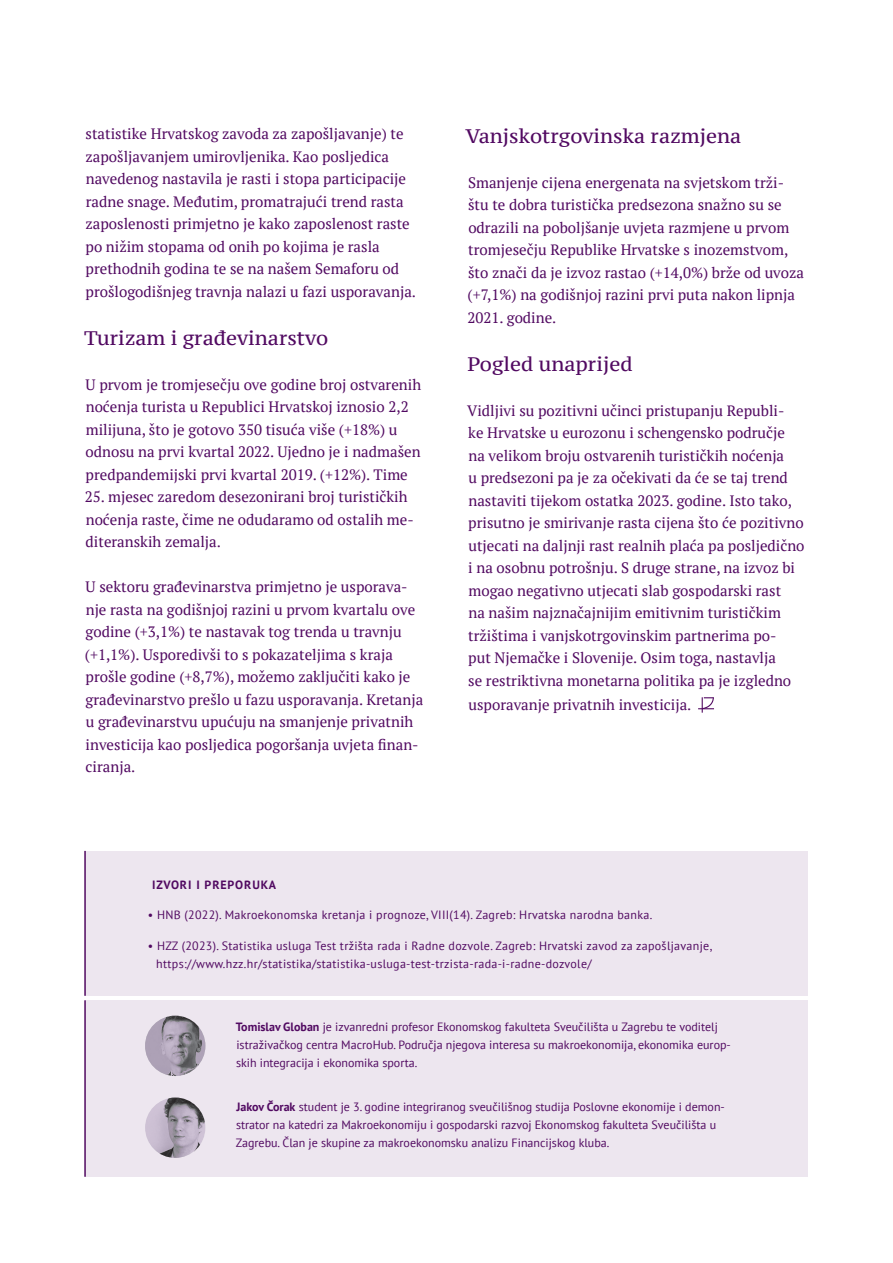
<style>
.page{position:relative;width:893px;height:1263px;background:#fff}
.page>*{position:absolute;margin:0;border:0;box-sizing:border-box;transform-origin:0 0}
.t1{font:19.5px "PT Serif Caption";color:#510961}
.t2{font:15px/22.5px "PT Serif";color:#510961}
.t3{font:12px/18px "PT Sans";color:#510961}
.t4{font:12px/18px "PT Sans";letter-spacing:.025em;color:#510961}
.t5{font:700 12px "PT Sans";letter-spacing:.075em;color:#510961}
.s1{font-weight:700}
</style>
<div class="page">
<svg style="left:698px;top:697px;width:16px;height:16px"></svg>
<div style="left:85px;top:1000px;width:723px;height:177px;background:#ede6ef"></div>
<svg style="left:145px;top:1016px;width:60px;height:60px;background:#978f9e"></svg>
<svg style="left:145px;top:1097px;width:60px;height:61px;background:#a89fae"></svg>
<div style="left:85px;top:851px;width:723px;height:145px;background:#ede6ef"></div>
<hr style="left:84px;top:851px;width:2px;height:145px;background:#510961">
<hr style="left:84px;top:1000px;width:2px;height:177px;background:#510961">
<p class="t2" style="left:86px;top:122px;width:332px">statistike Hrvatskog zavoda za zapošljavanje) te zapošljavanjem umirovljenika. Kao posljedica navedenog nastavila je rasti i stopa participacije radne snage. Međutim, promatrajući trend rasta zaposlenosti primjetno je kako zaposlenost raste po nižim stopama od onih po kojima je rasla prethodnih godina te se na našem Semaforu od prošlogodišnjeg travnja nalazi u fazi usporavanja.</p>
<h1 class="t1" style="left:84px;top:325px;width:246px">Turizam i građevinarstvo</h1>
<p class="t2" style="left:86px;top:373px;width:337px">U prvom je tromjesečju ove godine broj ostvarenih noćenja turista u Republici Hrvatskoj iznosio 2,2 milijuna, što je gotovo 350 tisuća više (+18%) u odnosu na prvi kvartal 2022. Ujedno je i nadmašen predpandemijski prvi kvartal 2019. (+12%). Time</p>
<p class="t2" style="left:85px;top:485px;width:330px">25. mjesec zaredom desezonirani broj turističkih noćenja raste, čime ne odudaramo od ostalih me&shy;diteranskih zemalja.</p>
<p class="t2" style="left:85px;top:575px;width:340px">U sektoru građevinarstva primjetno je usporava&shy;nje rasta na godišnjoj razini u prvom kvartalu ove godine (+3,1%) te nastavak tog trenda u travnju (+1,1%). Usporedivši to s pokazateljima s kraja prošle godine (+8,7%), možemo zaključiti kako je građevinarstvo prešlo u fazu usporavanja. Kretanja u građevinarstvu upućuju na smanjenje privatnih investicija kao posljedica pogoršanja uvjeta finan&shy;ciranja.</p>
<h1 class="t1" style="left:465px;top:123px;width:277px">Vanjskotrgovinska razmjena</h1>
<p class="t2" style="left:468px;top:171px;width:338px">Smanjenje cijena energenata na svjetskom trži&shy;štu te dobra turistička predsezona snažno su se odrazili na poboljšanje uvjeta razmjene u prvom tromjesečju Republike Hrvatske s inozemstvom, što znači da je izvoz rastao (+14,0%) brže od uvoza (+7,1%) na godišnjoj razini prvi puta nakon lipnja 2021. godine.</p>
<h1 class="t1" style="left:468px;top:351px;width:167px">Pogled unaprijed</h1>
<p class="t2" style="left:467px;top:399px;width:339px">Vidljivi su pozitivni učinci pristupanju Republi-<br>ke Hrvatske u eurozonu i schengensko područje<br>na velikom broju ostvarenih turističkih noćenja<br>u predsezoni pa je za očekivati da će se taj trend nastaviti tijekom ostatka 2023. godine. Isto tako, prisutno je smirivanje rasta cijena što će pozitivno utjecati na daljnji rast realnih plaća pa posljedično i na osobnu potrošnju. S druge strane, na izvoz bi mogao negativno utjecati slab gospodarski rast<br>na našim najznačajnijim emitivnim turističkim tržištima i vanjskotrgovinskim partnerima po-<br>put Njemačke i Slovenije. Osim toga, nastavlja<br>se restriktivna monetarna politika pa je izgledno</p>
<p class="t2" style="left:468px;top:693px;width:224px">usporavanje privatnih investicija.</p>
<p class="t5" style="left:152px;top:876px;width:125px">IZVORI I PREPORUKA</p>
<p class="t4" style="left:148px;top:906px;width:506px">• HNB (2022). Makroekonomska kretanja i prognoze, VIII(14). Zagreb: Hrvatska narodna banka.</p>
<p class="t4" style="left:156px;top:936px;width:557px;text-indent:-9px">• HZZ (2023). Statistika usluga Test tržišta rada i Radne dozvole. Zagreb: Hrvatski zavod za zapošljavanje, https://www.hzz.hr/statistika/statistika-usluga-test-trzista-rada-i-radne-dozvole/</p>
<p class="t3" style="left:236px;top:1017px;width:496px"><span class="s1">Tomislav Globan</span> je izvanredni profesor Ekonomskog fakulteta Sveučilišta u Zagrebu te voditelj istraživačkog centra MacroHub. Područja njegova interesa su makroekonomija, ekonomika europ&shy;skih integracija i ekonomika sporta.</p>
<p class="t3" style="left:236px;top:1098px;width:491px"><span class="s1">Jakov Čorak</span> student je 3. godine integriranog sveučilišnog studija Poslovne ekonomije i demon&shy;strator na katedri za Makroekonomiju i gospodarski razvoj Ekonomskog fakulteta Sveučilišta u<br>Zagrebu. Član je skupine za makroekonomsku analizu Financijskog kluba.</p>
</div>
